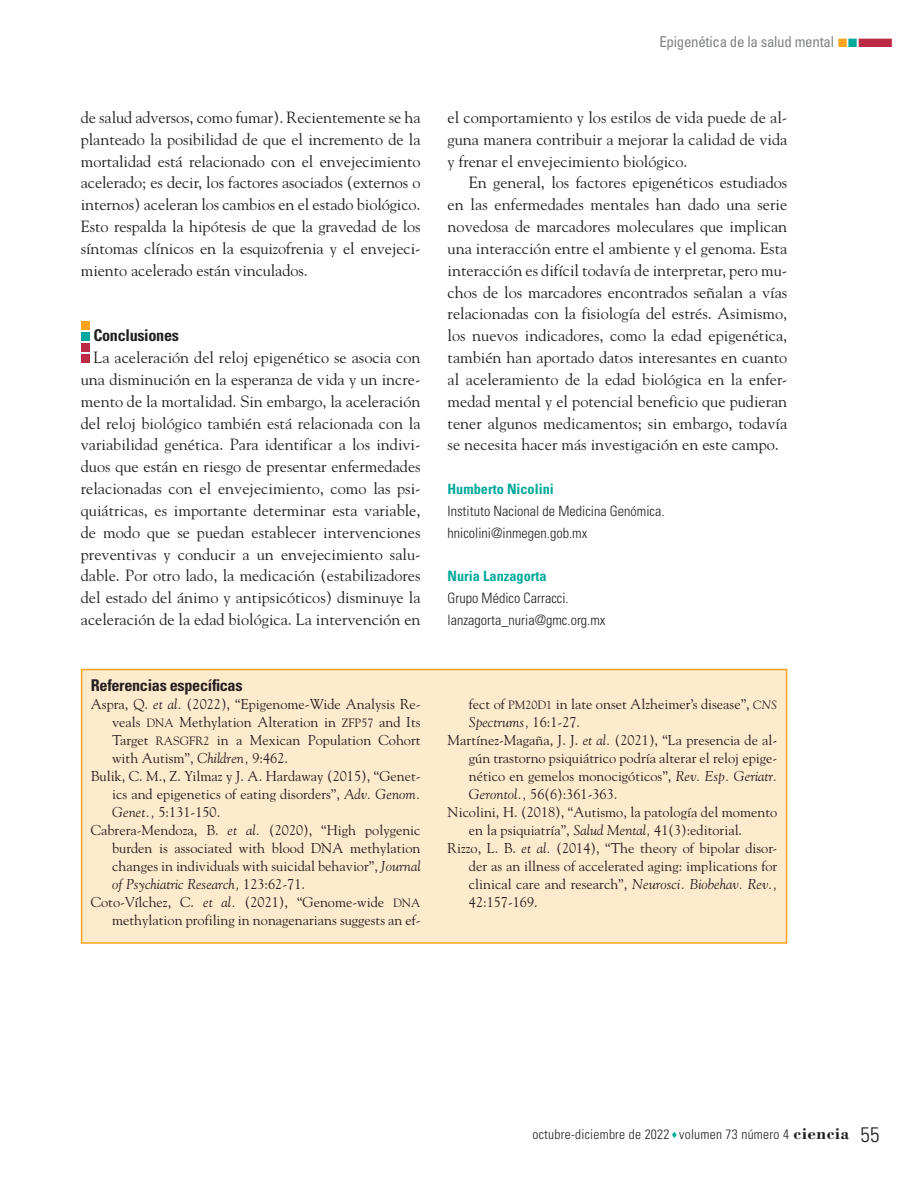
<style>
.page{position:relative;width:915px;height:1191px;background:#fff}
.page>*{position:absolute;margin:0;border:0;box-sizing:border-box;transform-origin:0 0}
._02N_Normal_Sin{font:16.2px/21.8px "Goudy Std";color:#231f20;text-align:justify}
._01N_Subtitulo1{font:700 condensed 16.2px "Univers LT Std";letter-spacing:-.02em;color:#231f20}
.t1{font:condensed 15px "Univers LT Std";letter-spacing:-.02em;color:#808285}
._06N_Bibliografia{font:14.25px/18px "Goudy Std";color:#231f20;text-align:justify}
._06N_FichaBiografica{font:300 condensed 14.25px "Univers LT Std";color:#231f20}
._06N_FichaBiografica-2{font:700 condensed 14.25px "Univers LT Std";color:#00a99b}
.t2{font:300 condensed 13.5px "Univers LT Std";letter-spacing:.02em;color:#231f20}
.s1{font-style:italic}
.s2{font-size:12px}
.s3{color:#f9a31e}
.s4{color:#00a99b}
.s5{color:#bb2945}
.s6{font-style:italic;font-size:12px}
.s7{font-family:"Bodoni Std";font-weight:700;font-stretch:normal;font-size:17.25px}
.s8{font-size:21px}
</style>
<div class="page">
<div style="left:81px;top:355px;width:8px;height:8px;background:#bb2945"></div>
<div style="left:81px;top:343px;width:8px;height:9px;background:#bb2945"></div>
<div style="left:81px;top:332px;width:8px;height:8px;background:#00a99b"></div>
<div style="left:81px;top:321px;width:8px;height:8px;background:#f9a31e"></div>
<div style="left:82px;top:669px;width:704px;height:274px;background:#feeacd"></div>
<div style="left:81px;top:669px;width:706px;height:274px;border:2px solid #f9a31e"></div>
<p class="_02N_Normal_Sin" style="left:81px;top:106px;width:341px">de salud adversos, como fumar). Recientemente se ha planteado la posibilidad de que el incremento de la mortalidad está relacionado con el envejecimiento acelerado; es decir, los factores asociados (externos o internos) aceleran los cambios en el estado biológico.<br>Esto respalda la hipótesis de que la gravedad de los síntomas clínicos en la esquizofrenia y el envejeci&shy;miento acelerado están vinculados.</p>
<p class="_01N_Subtitulo1" style="left:93px;top:325px;width:87px">Conclusiones</p>
<p class="_02N_Normal_Sin" style="left:81px;top:346px;width:341px;text-indent:13px">La aceleración del reloj epigenético se asocia con una disminución en la esperanza de vida y un incre&shy;mento de la mortalidad. Sin embargo, la aceleración del reloj biológico también está relacionada con la variabilidad genética. Para identificar a los indivi&shy;duos que están en riesgo de presentar enfermedades relacionadas con el envejecimiento, como las psi&shy;quiátricas, es importante determinar esta variable, de modo que se puedan establecer intervenciones preventivas y conducir a un envejecimiento salu&shy;dable. Por otro lado, la medicación (estabilizadores del estado del ánimo y antipsicóticos) disminuye la aceleración de la edad biológica. La intervención en</p>
<p class="_01N_Subtitulo1" style="left:91px;top:675px;width:153px">Referencias específicas</p>
<p class="_06N_Bibliografia" style="left:112px;top:694px;width:310px;text-indent:-21px">Aspra, Q. <span class="s1">et al.</span> (2022), “Epigenome-Wide Analysis Re&shy;veals <span class="s2">DNA</span> Methylation Alteration in <span class="s2">ZFP57</span> and Its Target <span class="s2">RASGFR2</span> in a Mexican Population Cohort with Autism”, <span class="s1">Children,</span> 9:462.</p>
<p class="_06N_Bibliografia" style="left:112px;top:766px;width:310px;text-indent:-21px">Bulik, C. M., Z. Yilmaz y J. A. Hardaway (2015), “Genet&shy;ics and epigenetics of eating disorders”, <span class="s1">Adv. Genom.<br>Genet.,</span> 5:131-150.</p>
<p class="_06N_Bibliografia" style="left:112px;top:820px;width:310px;text-indent:-21px">Cabrera-Mendoza, B. <span class="s1">et al.</span> (2020), “High polygenic burden is associated with blood DNA methylation changes in individuals with suicidal behavior”, <span class="s1">Journal of Psychiatric Research,</span> 123:62-71.</p>
<p class="_06N_Bibliografia" style="left:91px;top:892px;width:331px;text-align:right">Coto-Vílchez, C. <span class="s1">et al.</span> (2021), “Genome-wide <span class="s2">DNA </span>methylation profiling in nonagenarians suggests an ef-</p>
<p class="t1" style="left:659px;top:32px;width:236px">Epigenética de la salud mental <span class="s3">■</span><span class="s4">■</span><span class="s5">■</span></p>
<p class="_02N_Normal_Sin" style="left:447px;top:106px;width:341px">el comportamiento y los estilos de vida puede de al&shy;guna manera contribuir a mejorar la calidad de vida y frenar el envejecimiento biológico.</p>
<p class="_02N_Normal_Sin" style="left:447px;top:172px;width:341px;text-indent:21px">En general, los factores epigenéticos estudiados en las enfermedades mentales han dado una serie novedosa de marcadores moleculares que implican una interacción entre el ambiente y el genoma. Esta interacción es difícil todavía de interpretar, pero mu&shy;chos de los marcadores encontrados señalan a vías relacionadas con la fisiología del estrés. Asimismo, los nuevos indicadores, como la edad epigenética, también han aportado datos interesantes en cuanto al aceleramiento de la edad biológica en la enfer&shy;medad mental y el potencial beneficio que pudieran tener algunos medicamentos; sin embargo, todavía se necesita hacer más investigación en este campo.</p>
<p class="_06N_FichaBiografica-2" style="left:447px;top:480px;width:108px">Humberto Nicolini</p>
<p class="_06N_FichaBiografica" style="left:447px;top:502px;width:218px">Instituto Nacional de Medicina Genómica.</p>
<p class="_06N_FichaBiografica" style="left:447px;top:524px;width:141px">hnicolini@inmegen.gob.mx</p>
<p class="_06N_FichaBiografica-2" style="left:447px;top:567px;width:100px">Nuria Lanzagorta</p>
<p class="_06N_FichaBiografica" style="left:447px;top:589px;width:123px">Grupo Médico Carracci.</p>
<p class="_06N_FichaBiografica" style="left:447px;top:611px;width:159px">lanzagorta_nuria@gmc.org.mx</p>
<p class="_06N_Bibliografia" style="left:468px;top:694px;width:310px">fect of <span class="s2">PM20D1</span> in late onset Alzheimer’s disease”, <span class="s6">CNS<br></span><span class="s1">Spectrums,</span> 16:1-27.</p>
<p class="_06N_Bibliografia" style="left:468px;top:730px;width:310px;text-indent:-21px">Martínez-Magaña, J. J. <span class="s1">et al.</span> (2021), “La presencia de al&shy;gún trastorno psiquiátrico podría alterar el reloj epige&shy;nético en gemelos monocigóticos”, <span class="s1">Rev. Esp. Geriatr.<br>Gerontol.,</span> 56(6):361-363.</p>
<p class="_06N_Bibliografia" style="left:468px;top:802px;width:310px;text-indent:-21px">Nicolini, H. (2018), “Autismo, la patología del momento en la psiquiatría”, <span class="s1">Salud Mental,</span> 41(3):editorial.</p>
<p class="_06N_Bibliografia" style="left:468px;top:838px;width:310px;text-indent:-21px">Rizzo, L. B. <span class="s1">et al.</span> (2014), “The theory of bipolar disor&shy;der as an illness of accelerated aging: implications for clinical care and research”, <span class="s1">Neurosci. Biobehav. Rev., </span>42:157-169.</p>
<p class="t2" style="left:532px;top:1126px;width:348px">octubre-diciembre de 2022 <span class="s4">♦</span> volumen 73 número 4 <span class="s7">ciencia</span> <span class="s8">55</span></p>
</div>
